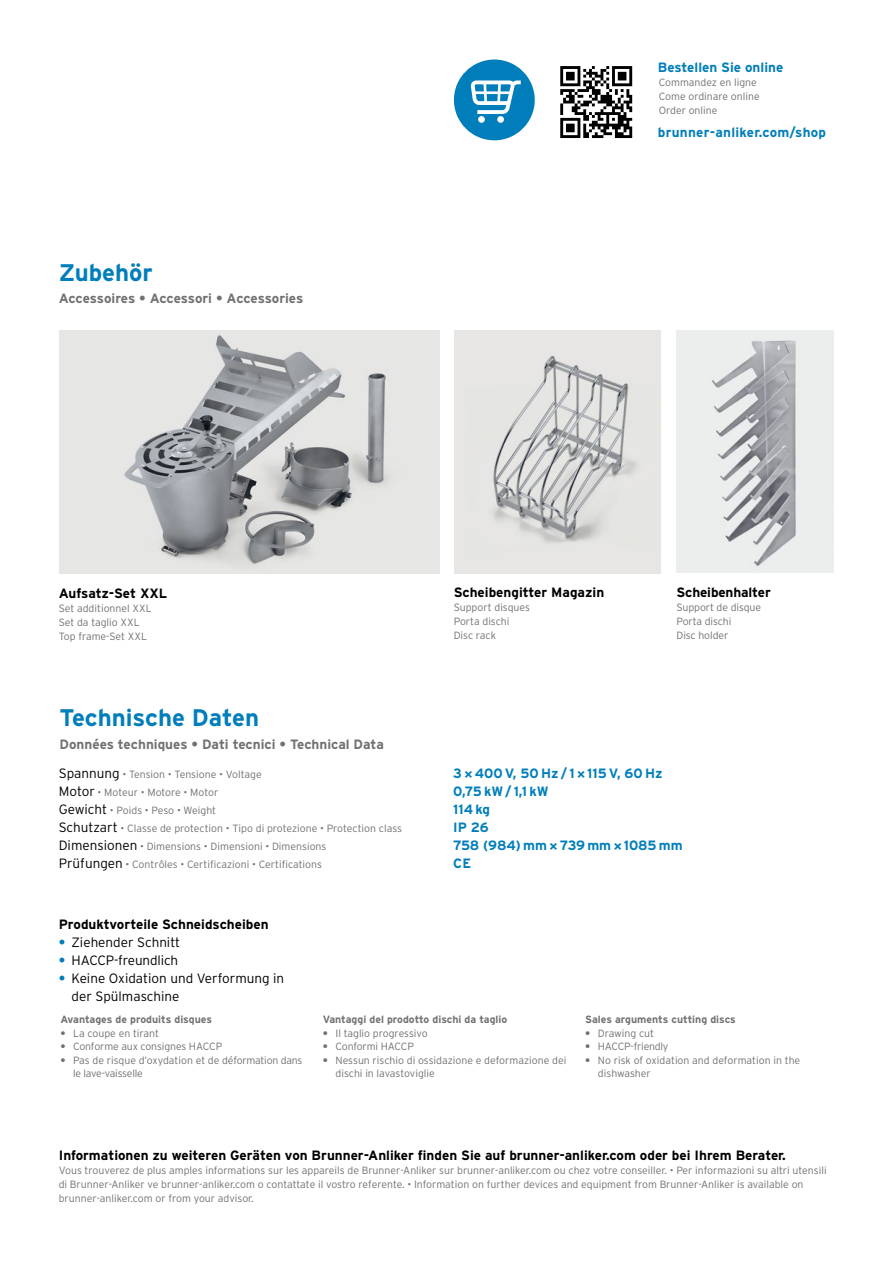
<style>
.page{position:relative;width:893px;height:1263px;background:#fff}
.page>*{position:absolute;margin:0;border:0;box-sizing:border-box;transform-origin:0 0}
.t1{font:700 24px "Interstate";color:#007ebb}
.t2{font:700 13.5px "Interstate";color:#000}
.t3{font:700 13.5px "Interstate";color:#007ebb}
.t4{font:300 13.5px/18px "Interstate";color:#000}
.t5{font:700 13.5px "Interstate";color:#707172}
.t6{font:700 13.5px "Interstate";letter-spacing:.02em;color:#007ebb}
.t7{font:300 10.5px/14px "Interstate";color:#707172}
.t8{font:700 10.5px "Interstate";color:#707172}
.t9{font:300 10.5px/13.5px "Interstate";letter-spacing:-.02em;color:#707172}
.s1{font-size:13.5px;color:#000}
.s2{font-family:"Helvetica"}
.s3{font-weight:700;color:#007ebb}
.s4{font-weight:700}
</style>
<div class="page">
<img style="left:676px;top:330px;width:157px;height:243px">
<img style="left:454px;top:330px;width:207px;height:243px">
<svg style="left:560px;top:66px;width:72px;height:72px"></svg>
<div style="left:454px;top:60px;width:81px;height:80px;background:#007ebb;border-radius:50%"></div>
<svg style="left:471px;top:80px;width:50px;height:43px"></svg>
<img style="left:60px;top:331px;width:379px;height:242px">
<h1 class="t1" style="left:59px;top:259px;width:95px">Zubehör</h1>
<p class="t5" style="left:59px;top:291px;width:246px">Accessoires • Accessori • Accessories</p>
<p class="t3" style="left:658px;top:60px;width:127px">Bestellen Sie online</p>
<p class="t7" style="left:659px;top:75px;width:102px">Commandez en ligne<br>Come ordinare online<br>Order online</p>
<p class="t6" style="left:658px;top:124px;width:170px">brunner-anliker.com/shop</p>
<p class="t2" style="left:59px;top:585px;width:110px">Aufsatz-Set XXL</p>
<p class="t7" style="left:59px;top:601px;width:95px">Set additionnel XXL<br>Set da taglio XXL<br>Top frame-Set XXL</p>
<h1 class="t1" style="left:60px;top:704px;width:201px">Technische Daten</h1>
<p class="t5" style="left:60px;top:736px;width:326px">Données techniques • Dati tecnici • Technical Data</p>
<p class="t2" style="left:454px;top:584px;width:152px">Scheibengitter Magazin</p>
<p class="t7" style="left:454px;top:600px;width:78px">Support disques<br>Porta dischi<br>Disc rack</p>
<p class="t2" style="left:676px;top:584px;width:96px">Scheibenhalter</p>
<p class="t7" style="left:676px;top:600px;width:86px">Support de disque<br>Porta dischi<br>Disc holder</p>
<p class="t7" style="left:59px;top:768px;width:204px"><span class="s1">Spannung</span> • Tension • Tensione • Voltage</p>
<p class="t3" style="left:453px;top:766px;width:211px">3<span class="s2">×</span>400V, 50Hz/1<span class="s2">×</span>115V, 60Hz</p>
<p class="t7" style="left:59px;top:786px;width:161px"><span class="s1">Motor</span> • Moteur • Motore • Motor</p>
<p class="t3" style="left:453px;top:784px;width:97px">0,75 kW/ 1,1 kW</p>
<p class="t7" style="left:59px;top:804px;width:159px"><span class="s1">Gewicht</span> • Poids • Peso • Weight</p>
<p class="t3" style="left:453px;top:802px;width:38px">114 kg</p>
<p class="t7" style="left:59px;top:822px;width:345px"><span class="s1">Schutzart</span> • Classe de protection • Tipo di protezione • Protection class</p>
<p class="t3" style="left:453px;top:820px;width:37px">IP 26</p>
<p class="t7" style="left:59px;top:840px;width:269px"><span class="s1">Dimensionen</span> • Dimensions • Dimensioni • Dimensions</p>
<p class="t3" style="left:453px;top:838px;width:231px">758 (984) mm <span class="s2">×</span> 739 mm <span class="s2">×</span> 1085 mm</p>
<p class="t7" style="left:59px;top:858px;width:265px"><span class="s1">Prüfungen</span> • Contrôles • Certificazioni • Certifications</p>
<p class="t3" style="left:453px;top:856px;width:19px">CE</p>
<p class="t2" style="left:59px;top:916px;width:211px">Produktvorteile Schneidscheiben</p>
<p class="t4" style="left:59px;top:933px;width:123px"><span class="s3">•</span> Ziehender Schnitt</p>
<p class="t4" style="left:59px;top:951px;width:121px"><span class="s3">•</span> HACCP-freundlich</p>
<p class="t4" style="left:72px;top:969px;width:214px;text-indent:-13px"><span class="s3">•</span> Keine Oxidation und Verformung in der Spülmaschine</p>
<p class="t8" style="left:60px;top:1014px;width:153px">Avantages de produits disques</p>
<p class="t7" style="left:60px;top:1026px;width:100px"><span class="s4">•</span> La coupe en tirant</p>
<p class="t7" style="left:60px;top:1039px;width:163px"><span class="s4">•</span> Conforme aux consignes HACCP</p>
<p class="t9" style="left:73px;top:1053px;width:231px;text-indent:-13px"><span class="s4">•</span> Pas de risque d’oxydation et de déformation dans le lave-vaisselle</p>
<p class="t8" style="left:323px;top:1014px;width:186px">Vantaggi del prodotto dischi da taglio</p>
<p class="t7" style="left:323px;top:1026px;width:107px"><span class="s4">•</span> Il taglio progressivo</p>
<p class="t7" style="left:323px;top:1039px;width:93px"><span class="s4">•</span> Conformi HACCP</p>
<p class="t7" style="left:335px;top:1053px;width:232px;line-height:13.5px;text-indent:-13px"><span class="s4">•</span> Nessun rischio di ossidazione e deformazione dei dischi in lavastoviglie</p>
<p class="t8" style="left:585px;top:1014px;width:152px">Sales arguments cutting discs</p>
<p class="t7" style="left:585px;top:1026px;width:70px"><span class="s4">•</span> Drawing cut</p>
<p class="t9" style="left:585px;top:1040px;width:85px"><span class="s4">•</span> HACCP-friendly</p>
<p class="t7" style="left:598px;top:1053px;width:204px;line-height:13.5px;text-indent:-13px"><span class="s4">•</span> No risk of oxidation and deformation in the dishwasher</p>
<p class="t2" style="left:59px;top:1148px;width:729px">Informationen zu weiteren Geräten von Brunner-Anliker finden Sie auf brunner-anliker.com oder bei Ihrem Berater.</p>
<p class="t7" style="left:59px;top:1163px;width:769px">Vous trouverez de plus amples informations sur les appareils de Brunner-Anliker sur brunner-anliker.com ou chez votre conseiller. • Per informazioni su altri utensili di Brunner-Anliker ve brunner-anliker.com o contattate il vostro referente. • Information on further devices and equipment from Brunner-Anliker is available on brunner-anliker.com or from your advisor.</p>
</div>
